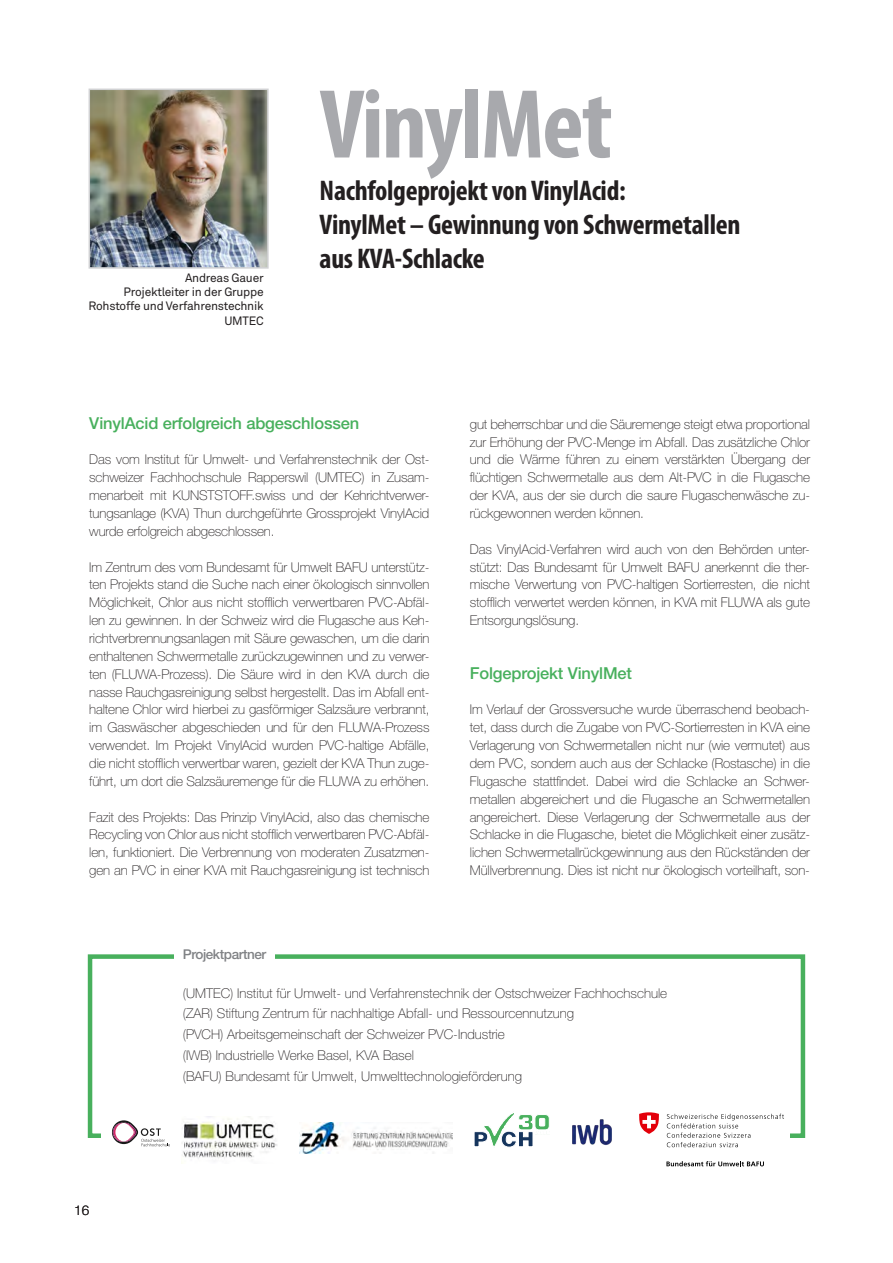
<style>
.page{position:relative;width:893px;height:1263px;background:#fff}
.page>*{position:absolute;margin:0;border:0;box-sizing:border-box;transform-origin:0 0}
.t1{font:700 condensed 99px "Myriad Pro";letter-spacing:-.02em;color:#a8a9ad}
.t2{font:700 condensed 28.5px/34.2px "Myriad Pro";letter-spacing:-.01em;color:#231f20}
.t3{font:500 16.5px "Helvetica Neue LT Std";letter-spacing:-.01em;color:#48b05d}
.t4{font:100 13.5px/17.9px "Helvetica Neue LT Std";letter-spacing:-.01em;color:#231f20;text-align:justify}
.t5{font:500 13.5px "Helvetica Neue LT Std";letter-spacing:-.03em;color:#808285}
.t6{font:300 13.5px "Helvetica Neue LT Std";color:#231f20}
.t7{font:12px/14.4px "Akkurat Pro";letter-spacing:-.02em;color:#231f20;text-align:right}
</style>
<div class="page">
<img style="left:92px;top:92px;width:174px;height:174px">
<div style="left:89px;top:89px;width:180px;height:180px;border:2px solid #d1d2d4"></div>
<div style="left:88px;top:954px;width:717px;height:184px;border:4px solid #48b05d"></div>
<div style="left:174px;top:936px;width:100px;height:36px;background:#fff"></div>
<div style="left:101px;top:1108px;width:688px;height:39px;background:#fff"></div>
<img style="left:300px;top:1122px;width:152px;height:31px">
<img style="left:572px;top:1119px;width:40px;height:26px">
<svg style="left:112px;top:1120px;width:58px;height:26px"></svg>
<img style="left:181px;top:1116px;width:97px;height:47px">
<svg style="left:666px;top:1161px;width:98px;height:5px"></svg>
<svg style="left:667px;top:1114px;width:117px;height:33px"></svg>
<svg style="left:639px;top:1112px;width:20px;height:22px"></svg>
<svg style="left:474px;top:1113px;width:76px;height:35px"></svg>
<p class="t7" style="left:89px;top:270px;width:177px">Andreas Gauer<br>Projektleiter in der Gruppe<br>Rohstoffe und Verfahrenstechnik<br>UMTEC</p>
<h1 class="t1" style="left:320px;top:63px;width:294px">VinylMet</h1>
<h2 class="t2" style="left:320px;top:172px;width:422px">Nachfolgeprojekt von VinylAcid:<br>VinylMet – Gewinnung von Schwermetallen aus KVA-Schlacke</h2>
<p class="t3" style="left:89px;top:413px;width:272px">VinylAcid erfolgreich abgeschlossen</p>
<p class="t4" style="left:89px;top:451px;width:342px">Das vom Institut für Umwelt- und Verfahrenstechnik der Ost&shy;schweizer Fachhochschule Rapperswil (UMTEC) in Zusam&shy;menarbeit mit KUNSTSTOFF.swiss und der Kehrichtverwer&shy;tungsanlage (KVA) Thun durchgeführte Grossprojekt VinylAcid wurde erfolgreich abgeschlossen.</p>
<p class="t4" style="left:89px;top:558px;width:342px">Im Zentrum des vom Bundesamt für Umwelt BAFU unterstütz&shy;ten Projekts stand die Suche nach einer ökologisch sinnvollen Möglichkeit, Chlor aus nicht stofflich verwertbaren PVC-Abfäl&shy;len zu gewinnen. In der Schweiz wird die Flugasche aus Keh&shy;richtverbrennungsanlagen mit Säure gewaschen, um die darin enthaltenen Schwermetalle zurückzugewinnen und zu verwer&shy;ten (FLUWA-Prozess). Die Säure wird in den KVA durch die nasse Rauchgasreinigung selbst hergestellt. Das im Abfall ent&shy;haltene Chlor wird hierbei zu gasförmiger Salzsäure verbrannt, im Gaswäscher abgeschieden und für den FLUWA-Prozess verwendet. Im Projekt VinylAcid wurden PVC-haltige Abfälle, die nicht stofflich verwertbar waren, gezielt der KVA Thun zuge&shy;führt, um dort die Salzsäuremenge für die FLUWA zu erhöhen.</p>
<p class="t4" style="left:89px;top:808px;width:342px">Fazit des Projekts: Das Prinzip VinylAcid, also das chemische Recycling von Chlor aus nicht stofflich verwertbaren PVC-Abfäl&shy;len, funktioniert. Die Verbrennung von moderaten Zusatzmen&shy;gen an PVC in einer KVA mit Rauchgasreinigung ist technisch</p>
<p class="t5" style="left:183px;top:946px;width:85px">Projektpartner</p>
<p class="t4" style="left:470px;top:415px;width:342px">gut beherrschbar und die Säuremenge steigt etwa proportional zur Erhöhung der PVC-Menge im Abfall. Das zusätzliche Chlor und die Wärme führen zu einem verstärkten Übergang der flüchtigen Schwermetalle aus dem Alt-PVC in die Flugasche der KVA, aus der sie durch die saure Flugaschenwäsche zu&shy;rückgewonnen werden können.</p>
<p class="t4" style="left:470px;top:540px;width:342px">Das VinylAcid-Verfahren wird auch von den Behörden unter&shy;stützt: Das Bundesamt für Umwelt BAFU anerkennt die ther&shy;mische Verwertung von PVC-haltigen Sortierresten, die nicht stofflich verwertet werden können, in KVA mit FLUWA als gute Entsorgungslösung.</p>
<p class="t3" style="left:470px;top:663px;width:164px">Folgeprojekt VinylMet</p>
<p class="t4" style="left:470px;top:701px;width:342px">Im Verlauf der Grossversuche wurde überraschend beobach&shy;tet, dass durch die Zugabe von PVC-Sortierresten in KVA eine Verlagerung von Schwermetallen nicht nur (wie vermutet) aus dem PVC, sondern auch aus der Schlacke (Rostasche) in die Flugasche stattfindet. Dabei wird die Schlacke an Schwer&shy;metallen abgereichert und die Flugasche an Schwermetallen angereichert. Diese Verlagerung der Schwermetalle aus der Schlacke in die Flugasche, bietet die Möglichkeit einer zusätz&shy;lichen Schwermetallrückgewinnung aus den Rückständen der Müllverbrennung. Dies ist nicht nur ökologisch vorteilhaft, son-</p>
<p class="t6" style="left:74px;top:1202px;width:17px">16</p>
<p class="t4" style="left:183px;top:982px;width:486px;line-height:20.7px;text-align:left">(UMTEC) Institut für Umwelt- und Verfahrenstechnik der Ostschweizer Fachhochschule (ZAR) Stiftung Zentrum für nachhaltige Abfall- und Ressourcennutzung<br>(PVCH) Arbeitsgemeinschaft der Schweizer PVC-Industrie<br>(IWB) Industrielle Werke Basel, KVA Basel<br>(BAFU) Bundesamt für Umwelt, Umwelttechnologieförderung</p>
</div>
